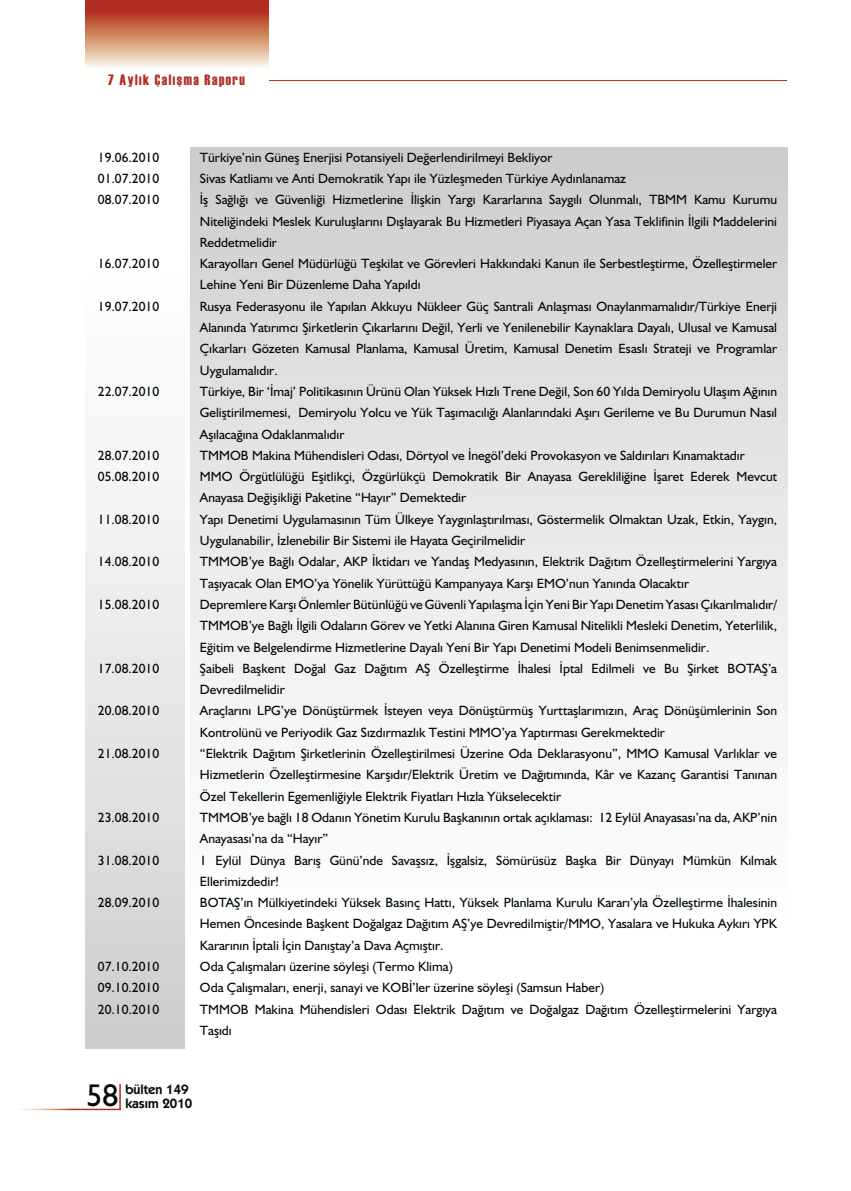
<style>
.page{position:relative;width:851px;height:1191px;background:#fff}
.page>*{position:absolute;margin:0;border:0;box-sizing:border-box;transform-origin:0 0}
.t1{font:31.5px "Humanist 521 BT";color:#040809}
.t2{font:15px "Haettenschweiler";letter-spacing:.1em;color:#b22d25}
.t3{font:13.5px/21.3px "Humanist 521 BT";color:#040809}
.t4{font:600 13.5px/13.5px "Kabel IT Cby BT";color:#040809}
</style>
<div class="page">
<hr style="left:161px;top:80px;width:626px;height:1px;background:#b22d25">
<svg style="left:85px;top:0;width:183px;height:81px"></svg>
<hr style="left:119px;top:1084px;width:2px;height:26px;background:#b22d25">
<hr style="left:20px;top:1109px;width:101px;height:1px;background:#fff">
<div style="left:191px;top:147px;width:596px;height:902px;background:linear-gradient(to bottom,#d1d0d0,#fff)"></div>
<div style="left:85px;top:147px;width:99px;height:902px;background:linear-gradient(to bottom,#fff,#d1d0d0)"></div>
<p class="t2" style="left:108px;top:71px;width:138px">7 Aylık Çalışma Raporu</p>
<p class="t3" style="left:98px;top:148px;width:63px">19.06.2010</p>
<p class="t3" style="left:200px;top:148px;width:354px">Türkiye’nin Güneş Enerjisi Potansiyeli Değerlendirilmeyi Bekliyor</p>
<p class="t3" style="left:98px;top:169px;width:63px">01.07.2010</p>
<p class="t3" style="left:200px;top:169px;width:428px">Sivas Katliamı ve Anti Demokratik Yapı ile Yüzleşmeden Türkiye Aydınlanamaz</p>
<p class="t3" style="left:98px;top:191px;width:63px">08.07.2010</p>
<p class="t3" style="left:200px;top:191px;width:578px;text-align:justify">İş Sağlığı ve Güvenliği Hizmetlerine İlişkin Yargı Kararlarına Saygılı Olunmalı, TBMM Kamu Kurumu Niteliğindeki Meslek Kuruluşlarını Dışlayarak Bu Hizmetleri Piyasaya Açan Yasa Teklifinin İlgili Maddelerini Reddetmelidir</p>
<p class="t3" style="left:98px;top:254px;width:63px">16.07.2010</p>
<p class="t3" style="left:200px;top:254px;width:578px">Karayolları Genel Müdürlüğü Teşkilat ve Görevleri Hakkındaki Kanun ile Serbestleştirme, Özelleştirmeler<br>Lehine Yeni Bir Düzenleme Daha Yapıldı</p>
<p class="t3" style="left:98px;top:297px;width:63px">19.07.2010</p>
<p class="t3" style="left:200px;top:297px;width:578px;text-align:justify">Rusya Federasyonu ile Yapılan Akkuyu Nükleer Güç Santrali Anlaşması Onaylanmamalıdır/Türkiye Enerji Alanında Yatırımcı Şirketlerin Çıkarlarını Değil, Yerli ve Yenilenebilir Kaynaklara Dayalı, Ulusal ve Kamusal Çıkarları Gözeten Kamusal Planlama, Kamusal Üretim, Kamusal Denetim Esaslı Strateji ve Programlar Uygulamalıdır.</p>
<p class="t3" style="left:98px;top:382px;width:63px">22.07.2010</p>
<p class="t3" style="left:200px;top:382px;width:578px;text-align:justify">Türkiye, Bir ‘İmaj’ Politikasının Ürünü Olan Yüksek Hızlı Trene Değil, Son 60 Yılda Demiryolu Ulaşım Ağının Geliştirilmemesi, Demiryolu Yolcu ve Yük Taşımacılığı Alanlarındaki Aşırı Gerileme ve Bu Durumun Nasıl Aşılacağına Odaklanmalıdır</p>
<p class="t3" style="left:98px;top:446px;width:63px">28.07.2010</p>
<p class="t3" style="left:200px;top:446px;width:546px">TMMOB Makina Mühendisleri Odası, Dörtyol ve İnegöl’deki Provokasyon ve Saldırıları Kınamaktadır</p>
<p class="t3" style="left:98px;top:467px;width:63px">05.08.2010</p>
<p class="t3" style="left:200px;top:467px;width:578px">MMO Örgütlülüğü Eşitlikçi, Özgürlükçü Demokratik Bir Anayasa Gerekliliğine İşaret Ederek Mevcut<br>Anayasa Değişikliği Paketine “Hayır” Demektedir</p>
<p class="t3" style="left:98px;top:510px;width:63px">11.08.2010</p>
<p class="t3" style="left:200px;top:510px;width:578px">Yapı Denetimi Uygulamasının Tüm Ülkeye Yaygınlaştırılması, Göstermelik Olmaktan Uzak, Etkin, Yaygın,<br>Uygulanabilir, İzlenebilir Bir Sistemi ile Hayata Geçirilmelidir</p>
<p class="t3" style="left:98px;top:553px;width:63px">14.08.2010</p>
<p class="t3" style="left:200px;top:553px;width:578px">TMMOB’ye Bağlı Odalar, AKP İktidarı ve Yandaş Medyasının, Elektrik Dağıtım Özelleştirmelerini Yargıya<br>Taşıyacak Olan EMO’ya Yönelik Yürüttüğü Kampanyaya Karşı EMO’nun Yanında Olacaktır</p>
<p class="t3" style="left:98px;top:595px;width:63px">15.08.2010</p>
<p class="t3" style="left:200px;top:595px;width:578px;text-align:justify">Depremlere Karşı Önlemler Bütünlüğü ve Güvenli Yapılaşma İçin Yeni Bir Yapı Denetim Yasası Çıkarılmalıdır/ TMMOB’ye Bağlı İlgili Odaların Görev ve Yetki Alanına Giren Kamusal Nitelikli Mesleki Denetim, Yeterlilik, Eğitim ve Belgelendirme Hizmetlerine Dayalı Yeni Bir Yapı Denetimi Modeli Benimsenmelidir.</p>
<p class="t3" style="left:98px;top:659px;width:63px">17.08.2010</p>
<p class="t3" style="left:200px;top:659px;width:578px">Şaibeli Başkent Doğal Gaz Dağıtım AŞ Özelleştirme İhalesi İptal Edilmeli ve Bu Şirket BOTAŞ’a<br>Devredilmelidir</p>
<p class="t3" style="left:98px;top:702px;width:63px">20.08.2010</p>
<p class="t3" style="left:200px;top:702px;width:578px">Araçlarını LPG’ye Dönüştürmek İsteyen veya Dönüştürmüş Yurttaşlarımızın, Araç Dönüşümlerinin Son<br>Kontrolünü ve Periyodik Gaz Sızdırmazlık Testini MMO’ya Yaptırması Gerekmektedir</p>
<p class="t3" style="left:98px;top:744px;width:63px">21.08.2010</p>
<p class="t3" style="left:200px;top:744px;width:578px;text-align:justify">“Elektrik Dağıtım Şirketlerinin Özelleştirilmesi Üzerine Oda Deklarasyonu”, MMO Kamusal Varlıklar ve Hizmetlerin Özelleştirmesine Karşıdır/Elektrik Üretim ve Dağıtımında, Kâr ve Kazanç Garantisi Tanınan Özel Tekellerin Egemenliğiyle Elektrik Fiyatları Hızla Yükselecektir</p>
<p class="t3" style="left:98px;top:808px;width:63px">23.08.2010</p>
<p class="t3" style="left:200px;top:808px;width:578px">TMMOB’ye bağlı 18 Odanın Yönetim Kurulu Başkanının ortak açıklaması: 12 Eylül Anayasası’na da, AKP’nin<br>Anayasası’na da “Hayır”</p>
<p class="t3" style="left:98px;top:851px;width:63px">31.08.2010</p>
<p class="t3" style="left:200px;top:851px;width:578px">1 Eylül Dünya Barış Günü’nde Savaşsız, İşgalsiz, Sömürüsüz Başka Bir Dünyayı Mümkün Kılmak<br>Ellerimizdedir!</p>
<p class="t3" style="left:98px;top:893px;width:63px">28.09.2010</p>
<p class="t3" style="left:200px;top:893px;width:578px;text-align:justify">BOTAŞ’ın Mülkiyetindeki Yüksek Basınç Hattı, Yüksek Planlama Kurulu Kararı’yla Özelleştirme İhalesinin Hemen Öncesinde Başkent Doğalgaz Dağıtım AŞ’ye Devredilmiştir/MMO, Yasalara ve Hukuka Aykırı YPK Kararının İptali İçin Danıştay’a Dava Açmıştır.</p>
<p class="t3" style="left:98px;top:957px;width:63px">07.10.2010</p>
<p class="t3" style="left:200px;top:957px;width:254px">Oda Çalışmaları üzerine söyleşi (Termo Klima)</p>
<p class="t3" style="left:98px;top:979px;width:63px">09.10.2010</p>
<p class="t3" style="left:200px;top:979px;width:406px">Oda Çalışmaları, enerji, sanayi ve KOBİ’ler üzerine söyleşi (Samsun Haber)</p>
<p class="t3" style="left:98px;top:1000px;width:63px">20.10.2010</p>
<p class="t3" style="left:200px;top:1000px;width:578px">TMMOB Makina Mühendisleri Odası Elektrik Dağıtım ve Doğalgaz Dağıtım Özelleştirmelerini Yargıya<br>Taşıdı</p>
<h1 class="t1" style="left:86px;top:1085px;width:33px">58</h1>
<p class="t4" style="left:125px;top:1083px;width:68px">bülten 149 kasım 2010</p>
</div>
